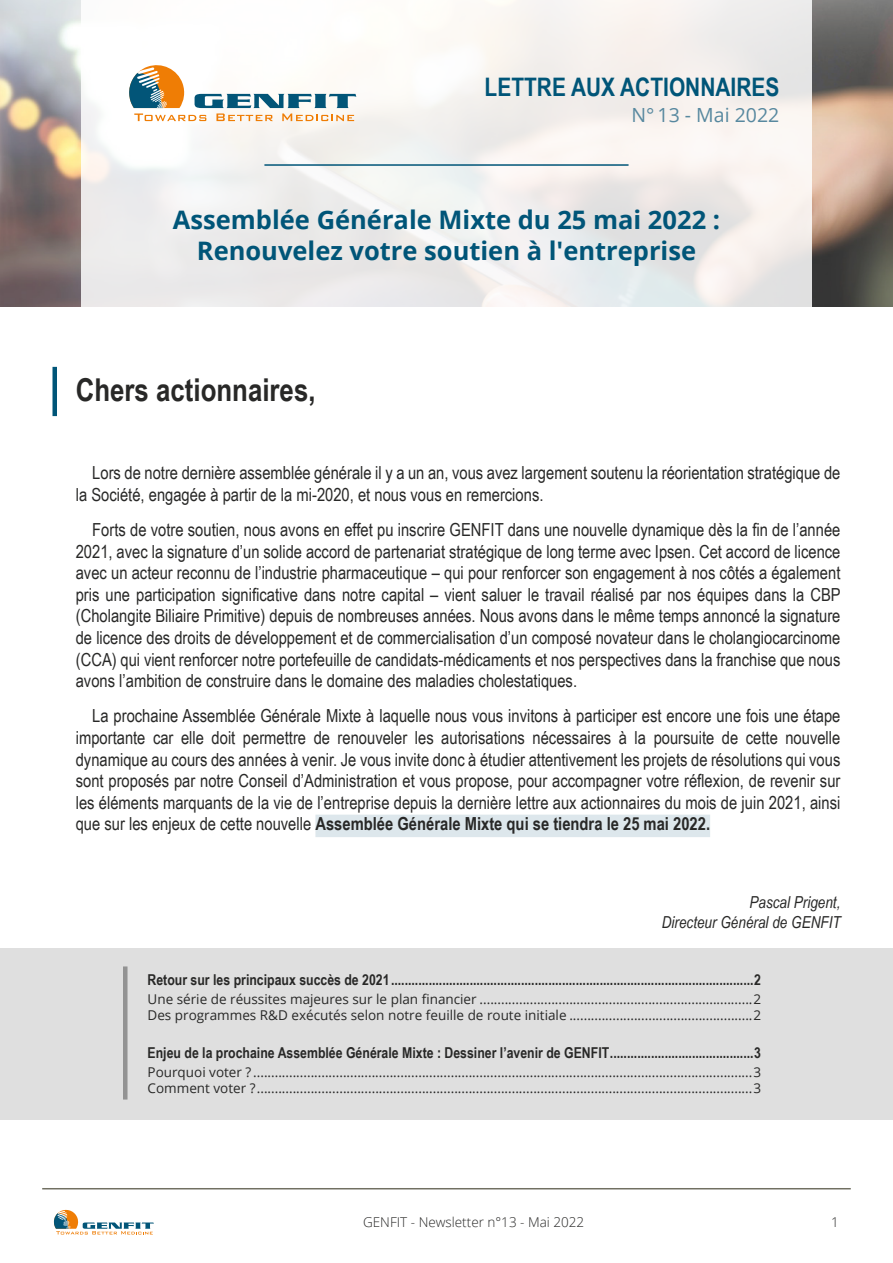
<style>
.page{position:relative;width:893px;height:1263px;background:#fff}
.page>*{position:absolute;margin:0;border:0;box-sizing:border-box;transform-origin:0 0}
.t1{font:700 31.5px "Arial Narrow";color:#282827}
.t2{font:700 25.5px "Open Sans";color:#005578}
.t3{font:700 25.5px "Arial Narrow";color:#005578}
.t4{font:19.5px "Open Sans";color:#57889f}
.Contenu_intro{font:18px/21.6px "Arial Narrow";color:#282827;text-align:justify}
.Contenu_intro-2{font:italic 16.5px "Arial Narrow";color:#282827}
.t5{font:700 15px "Arial Narrow";color:#282827}
.t6{font:13.5px "Open Sans";color:#282827}
.t7{font:300 13.5px "Open Sans";color:#282827}
.s1{font-weight:700}
</style>
<div class="page">
<hr style="left:42px;top:1188px;width:809px;height:1px;background:#717062">
<svg style="left:53px;top:1209px;width:101px;height:25px"></svg>
<div style="left:0;top:948px;width:893px;height:171px;background:#dfdfdf"></div>
<img style="left:0;top:0;width:893px;height:306px">
<svg style="left:81px;top:0;width:730px;height:306px;fill:#f2f0ee"></svg>
<div style="left:315px;top:815px;width:395px;height:22px;background:#dde7ec"></div>
<svg style="left:126px;top:62px;width:230px;height:59px"></svg>
<hr style="left:264px;top:164px;width:365px;height:2px;background:#005578">
<div style="left:52px;top:367px;width:5px;height:49px;background:#005578"></div>
<div style="left:123px;top:966px;width:5px;height:133px;background:#939393"></div>
<p class="t3" style="left:485px;top:67px;width:296px">LETTRE AUX ACTIONNAIRES</p>
<p class="t4" style="left:632px;top:102px;width:149px">N° 13 - Mai 2022</p>
<p class="t2" style="left:173px;top:202px;width:549px">Assemblée Générale Mixte du 25 mai 2022 :</p>
<p class="t2" style="left:197px;top:232px;width:501px">Renouvelez votre soutien à l'entreprise</p>
<p class="t1" style="left:76px;top:366px;width:241px">Chers actionnaires,</p>
<p class="Contenu_intro" style="left:76px;top:461px;width:766px;text-indent:16px">Lors de notre dernière assemblée générale il y a un an, vous avez largement soutenu la réorientation stratégique de la Société, engagée à partir de la mi-2020, et nous vous en remercions.</p>
<p class="Contenu_intro" style="left:76px;top:518px;width:766px;text-indent:16px">Forts de votre soutien, nous avons en effet pu inscrire GENFIT dans une nouvelle dynamique dès la fin de l’année 2021, avec la signature d’un solide accord de partenariat stratégique de long terme avec Ipsen. Cet accord de licence avec un acteur reconnu de l’industrie pharmaceutique – qui pour renforcer son engagement à nos côtés a également pris une participation significative dans notre capital – vient saluer le travail réalisé par nos équipes dans la CBP (Cholangite Biliaire Primitive) depuis de nombreuses années. Nous avons dans le même temps annoncé la signature de licence des droits de développement et de commercialisation d’un composé novateur dans le cholangiocarcinome (CCA) qui vient renforcer notre portefeuille de candidats-médicaments et nos perspectives dans la franchise que nous avons l’ambition de construire dans le domaine des maladies cholestatiques.</p>
<p class="Contenu_intro" style="left:76px;top:704px;width:766px;text-indent:16px">La prochaine Assemblée Générale Mixte à laquelle nous vous invitons à participer est encore une fois une étape importante car elle doit permettre de renouveler les autorisations nécessaires à la poursuite de cette nouvelle dynamique au cours des années à venir. Je vous invite donc à étudier attentivement les projets de résolutions qui vous sont proposés par notre Conseil d’Administration et vous propose, pour accompagner votre réflexion, de revenir sur les éléments marquants de la vie de l’entreprise depuis la dernière lettre aux actionnaires du mois de juin 2021, ainsi que sur les enjeux de cette nouvelle <span class="s1">Assemblée Générale Mixte qui se tiendra le 25 mai 2022.</span></p>
<p class="Contenu_intro-2" style="left:749px;top:891px;width:92px">Pascal Prigent,</p>
<p class="Contenu_intro-2" style="left:662px;top:911px;width:180px">Directeur Général de GENFIT</p>
<p class="t5" style="left:148px;top:968px;width:615px">Retour sur les principaux succès de 2021..........................................................................................................2</p>
<p class="t6" style="left:148px;top:990px;width:615px">Une série de réussites majeures sur le plan financier ............................................................................2</p>
<p class="t6" style="left:148px;top:1006px;width:615px">Des programmes R&amp;D exécutés selon notre feuille de route initiale ...................................................2</p>
<p class="t5" style="left:148px;top:1041px;width:615px">Enjeu de la prochaine Assemblée Générale Mixte : Dessiner l’avenir de GENFIT..........................................3</p>
<p class="t6" style="left:148px;top:1063px;width:615px">Pourquoi voter ? ...........................................................................................................................................3</p>
<p class="t6" style="left:148px;top:1079px;width:615px">Comment voter ?..........................................................................................................................................3</p>
<p class="t7" style="left:363px;top:1213px;width:223px">GENFIT - Newsletter n°13 - Mai 2022</p>
<p class="t7" style="left:831px;top:1213px;width:9px">1</p>
</div>
